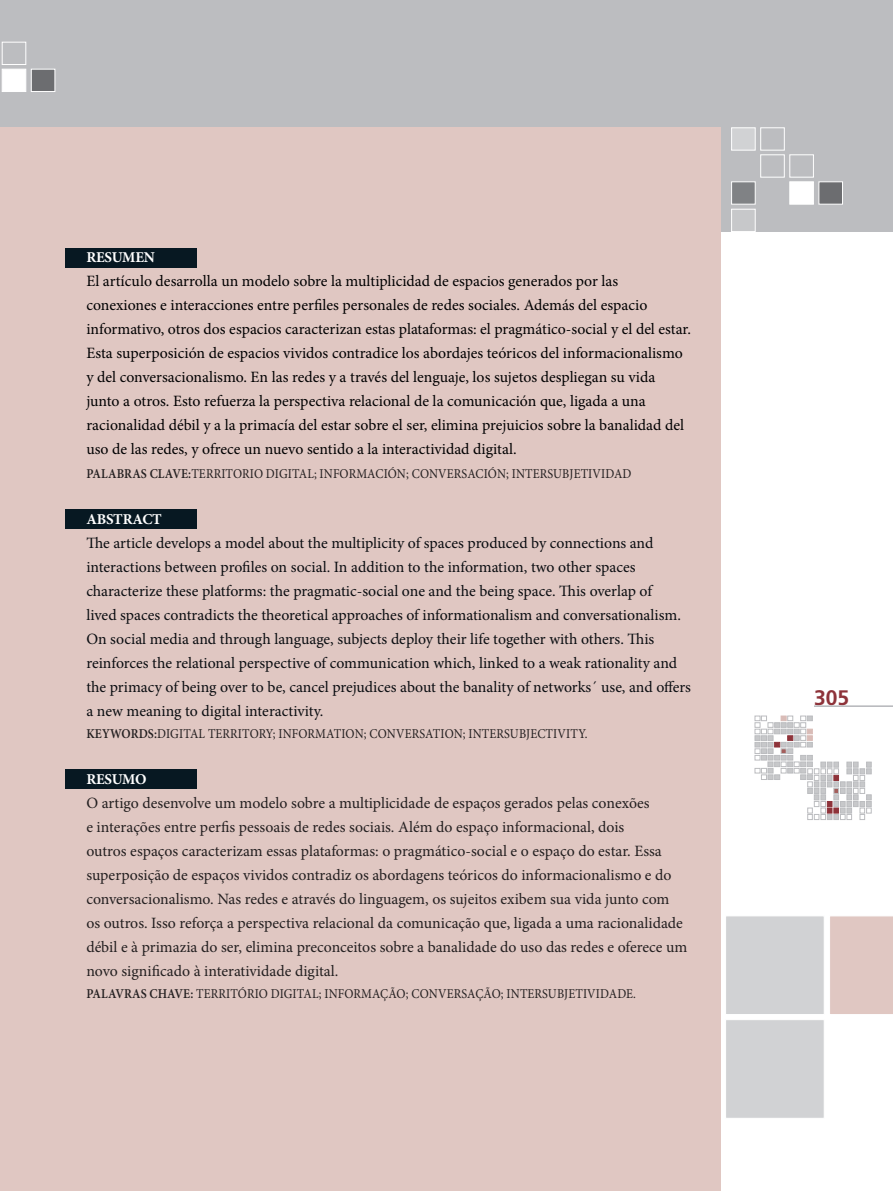
<style>
.page{position:relative;width:893px;height:1191px;background:#fff}
.page>*{position:absolute;margin:0;border:0;box-sizing:border-box;transform-origin:0 0}
.t1{font:700 21px "Frutiger";color:#8e333a}
.t2{font:15.75px/24px "Minion Pro";color:#000001}
.t3{font:15.75px/24px "Minion Pro";color:#0a0d11}
.t4{font:15.75px/24px "Minion Pro";color:#231f20}
.t5{font:700 15px "Minion Pro";letter-spacing:-.015em;color:#fff}
.t6{font:13.5px "Minion Pro";letter-spacing:.01em;color:#231f20;scale:.9 1}
.s1{font-weight:600}
</style>
<div class="page">
<svg style="left:755px;top:716px;width:116px;height:103px"></svg>
<hr style="left:814px;top:706px;width:79px;height:1px;background:#b2b3b7">
<div style="left:0;top:0;width:893px;height:232px;background:#bcbdc0"></div>
<div style="left:725px;top:915px;width:100px;height:100px;background:#d1d2d4;border:1px solid #fff"></div>
<div style="left:830px;top:916px;width:63px;height:98px;background:#e0c7c2"></div>
<div style="left:731px;top:182px;width:24px;height:22px;background:#808285"></div>
<div style="left:790px;top:182px;width:24px;height:22px;background:#fff"></div>
<div style="left:819px;top:182px;width:24px;height:22px;background:#6c6d70"></div>
<div style="left:760px;top:155px;width:24px;height:22px;border:1px solid #fff"></div>
<div style="left:790px;top:155px;width:24px;height:22px;border:1px solid #fff"></div>
<div style="left:731px;top:128px;width:24px;height:22px;background:#d1d2d4;border:1px solid #fff"></div>
<div style="left:760px;top:128px;width:24px;height:22px;border:1px solid #fff"></div>
<div style="left:731px;top:209px;width:24px;height:23px;background:#c7c8ca;border:1px solid #fff"></div>
<div style="left:2px;top:69px;width:24px;height:23px;background:#fff"></div>
<div style="left:31px;top:69px;width:24px;height:23px;background:#6c6d70;border:1px solid #fff"></div>
<div style="left:2px;top:42px;width:24px;height:23px;border:1px solid #fff"></div>
<div style="left:725px;top:1019px;width:100px;height:99px;background:#d1d2d4;border:1px solid #fff"></div>
<div style="left:0;top:128px;width:721px;height:1063px;background:#e0c7c2"></div>
<div style="left:65px;top:248px;width:131px;height:20px;background:#071822"></div>
<div style="left:65px;top:509px;width:131px;height:20px;background:#071822"></div>
<div style="left:65px;top:769px;width:131px;height:20px;background:#071822"></div>
<p class="t5" style="left:86px;top:247px;width:70px">RESUMEN</p>
<p class="t2" style="left:86px;top:269px;width:606px">El artículo desarrolla un modelo sobre la multiplicidad de espacios generados por las conexiones e interacciones entre perfiles personales de redes sociales. Además del espacio informativo, otros dos espacios caracterizan estas plataformas: el pragmático-social y el del estar.<br>Esta superposición de espacios vividos contradice los abordajes teóricos del informacionalismo y del conversacionalismo. En las redes y a través del lenguaje, los sujetos despliegan su vida junto a otros. Esto refuerza la perspectiva relacional de la comunicación que, ligada a una racionalidad débil y a la primacía del estar sobre el ser, elimina prejuicios sobre la banalidad del uso de las redes, y ofrece un nuevo sentido a la interactividad digital.</p>
<p class="t6" style="left:86px;top:465px;width:607px"><span class="s1">PALABRAS CLAVE:</span>TERRITORIO DIGITAL; INFORMACIÓN; CONVERSACIÓN; INTERSUBJETIVIDAD</p>
<p class="t5" style="left:86px;top:508px;width:77px">ABSTRACT</p>
<p class="t3" style="left:86px;top:531px;width:606px">The article develops a model about the multiplicity of spaces produced by connections and interactions between profiles on social. In addition to the information, two other spaces characterize these platforms: the pragmatic-social one and the being space. This overlap of<br>lived spaces contradicts the theoretical approaches of informationalism and conversationalism.<br>On social media and through language, subjects deploy their life together with others. This reinforces the relational perspective of communication which, linked to a weak rationality and the primacy of being over to be, cancel prejudices about the banality of networks´ use, and offers a new meaning to digital interactivity.</p>
<p class="t6" style="left:86px;top:725px;width:558px"><span class="s1">KEYWORDS:</span>DIGITAL TERRITORY; INFORMATION; CONVERSATION; INTERSUBJECTIVITY.</p>
<p class="t5" style="left:86px;top:768px;width:62px">RESUMO</p>
<p class="t4" style="left:86px;top:790px;width:602px">O artigo desenvolve um modelo sobre a multiplicidade de espaços gerados pelas conexões<br>e interações entre perfis pessoais de redes sociais. Além do espaço informacional, dois<br>outros espaços caracterizam essas plataformas: o pragmático-social e o espaço do estar. Essa superposição de espaços vividos contradiz os abordagens teóricos do informacionalismo e do conversacionalismo. Nas redes e através do linguagem, os sujeitos exibem sua vida junto com<br>os outros. Isso reforça a perspectiva relacional da comunicação que, ligada a uma racionalidade débil e à primazia do ser, elimina preconceitos sobre a banalidade do uso das redes e oferece um novo significado à interatividade digital.</p>
<p class="t6" style="left:86px;top:984px;width:612px"><span class="s1">PALAVRAS CHAVE:</span> TERRITÓRIO DIGITAL; INFORMAÇÃO; CONVERSAÇÃO; INTERSUBJETIVIDADE.</p>
<h1 class="t1" style="left:814px;top:685px;width:37px">305</h1>
</div>
